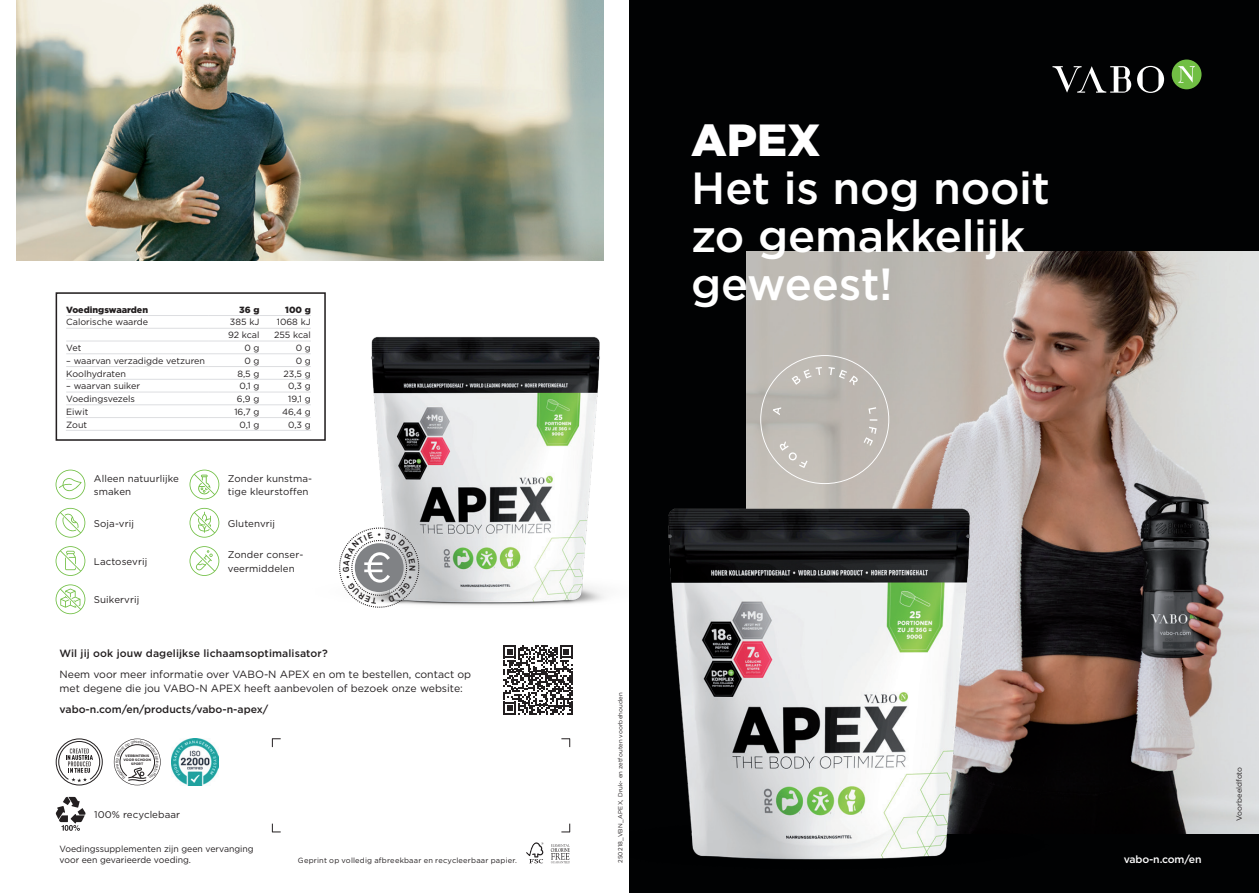
<style>
.page{position:relative;width:1259px;height:893px;background:#fff}
.page>*{position:absolute;margin:0;border:0;box-sizing:border-box;transform-origin:0 0}
.t1{font:500 45px/48px "Gotham";letter-spacing:-.005em;color:#fff}
.t2{font:900 45px "Gotham";color:#fff}
.t3{font:10.5px/13.5px "Gotham";color:#231f20}
.t4{font:500 10.5px "Gotham";letter-spacing:.01em;color:#231f20}
.t5{font:500 10.5px "Gotham";letter-spacing:-.015em;color:#fff}
.t6{font:9.75px/13.5px "Gotham";letter-spacing:.01em;color:#231f20}
.t7{font:9px/10.8px "Gotham";color:#231f20}
.t8{font:900 9px "Gotham";color:#231f20}
.t9{font:8.25px "Akkurat XXL Bold";color:#231f20}
.t10{font:7.5px "Gotham";letter-spacing:.025em;color:#231f20}
.t11{font:7.5px "Gotham";color:#231f20}
.t12{font:6px "Gotham";letter-spacing:.03em;color:#231f20}
.t13{font:700 3.45px/4.1px "Gotham";color:#231f20;text-align:center}
</style>
<div class="page">
<img style="left:371px;top:336px;width:233px;height:270px">
<svg style="left:526px;top:842px;width:17px;height:21px"></svg>
<svg style="left:551px;top:844px;width:19px;height:19px"></svg>
<svg style="left:503px;top:645px;width:70px;height:70px"></svg>
<svg style="left:272px;top:738px;width:9px;height:9px"></svg>
<svg style="left:272px;top:824px;width:9px;height:9px"></svg>
<svg style="left:561px;top:738px;width:9px;height:9px"></svg>
<svg style="left:561px;top:824px;width:9px;height:9px"></svg>
<img style="left:17px;top:0;width:587px;height:260px">
<hr style="left:66px;top:315px;width:143px;height:1px;background:#dddee1">
<hr style="left:209px;top:315px;width:51px;height:1px;background:#dddee1">
<hr style="left:260px;top:315px;width:51px;height:1px;background:#dddee1">
<hr style="left:66px;top:328px;width:143px;height:1px;background:#dddee1">
<hr style="left:209px;top:328px;width:51px;height:1px;background:#dddee1">
<hr style="left:260px;top:328px;width:51px;height:1px;background:#dddee1">
<hr style="left:66px;top:341px;width:143px;height:1px;background:#dddee1">
<hr style="left:209px;top:341px;width:51px;height:1px;background:#dddee1">
<hr style="left:260px;top:341px;width:51px;height:1px;background:#dddee1">
<hr style="left:66px;top:353px;width:143px;height:1px;background:#dddee1">
<hr style="left:209px;top:353px;width:51px;height:1px;background:#dddee1">
<hr style="left:260px;top:353px;width:51px;height:1px;background:#dddee1">
<hr style="left:66px;top:366px;width:143px;height:1px;background:#dddee1">
<hr style="left:209px;top:366px;width:51px;height:1px;background:#dddee1">
<hr style="left:260px;top:366px;width:51px;height:1px;background:#dddee1">
<hr style="left:66px;top:379px;width:143px;height:1px;background:#dddee1">
<hr style="left:209px;top:379px;width:51px;height:1px;background:#dddee1">
<hr style="left:260px;top:379px;width:51px;height:1px;background:#dddee1">
<hr style="left:66px;top:392px;width:143px;height:1px;background:#dddee1">
<hr style="left:209px;top:392px;width:51px;height:1px;background:#dddee1">
<hr style="left:260px;top:392px;width:51px;height:1px;background:#dddee1">
<hr style="left:66px;top:405px;width:143px;height:1px;background:#dddee1">
<hr style="left:209px;top:405px;width:51px;height:1px;background:#dddee1">
<hr style="left:260px;top:405px;width:51px;height:1px;background:#dddee1">
<hr style="left:66px;top:417px;width:143px;height:1px;background:#dddee1">
<hr style="left:209px;top:417px;width:51px;height:1px;background:#dddee1">
<hr style="left:260px;top:417px;width:51px;height:1px;background:#dddee1">
<hr style="left:66px;top:430px;width:143px;height:1px;background:#dddee1">
<hr style="left:209px;top:430px;width:51px;height:1px;background:#dddee1">
<hr style="left:260px;top:430px;width:51px;height:1px;background:#dddee1">
<div style="left:56px;top:292px;width:270px;height:149px;border:2px solid #231f20"></div>
<svg style="left:56px;top:508px;width:29px;height:30px"></svg>
<svg style="left:190px;top:508px;width:29px;height:30px"></svg>
<svg style="left:190px;top:546px;width:29px;height:30px"></svg>
<svg style="left:190px;top:470px;width:29px;height:29px"></svg>
<svg style="left:56px;top:470px;width:29px;height:29px"></svg>
<svg style="left:56px;top:546px;width:29px;height:30px"></svg>
<svg style="left:56px;top:584px;width:29px;height:30px"></svg>
<img style="left:172px;top:739px;width:47px;height:47px">
<svg style="left:56px;top:797px;width:30px;height:34px"></svg>
<svg style="left:55px;top:738px;width:48px;height:48px"></svg>
<div style="left:629px;top:0;width:630px;height:893px;background:#010203"></div>
<img style="left:746px;top:252px;width:513px;height:581px">
<img style="left:668px;top:420px;width:404px;height:440px">
<svg style="left:760px;top:355px;width:129px;height:129px;background:#bfbab4"></svg>
<div style="left:1171px;top:60px;width:30px;height:29px;background:#71bf44;border-radius:50%"></div>
<svg style="left:1137px;top:66px;width:27px;height:27px"></svg>
<svg style="left:1052px;top:66px;width:79px;height:27px"></svg>
<svg style="left:1178px;top:66px;width:16px;height:17px"></svg>
<svg style="left:339px;top:528px;width:80px;height:80px"></svg>
<svg style="left:114px;top:739px;width:47px;height:46px"></svg>
<p class="t8" style="left:66px;top:304px;width:83px">Voedingswaarden</p>
<p class="t8" style="left:239px;top:304px;width:22px">36 g</p>
<p class="t8" style="left:285px;top:304px;width:27px">100 g</p>
<p class="t7" style="left:66px;top:317px;width:83px">Calorische waarde</p>
<p class="t7" style="left:230px;top:317px;width:31px">385 kJ</p>
<p class="t7" style="left:277px;top:317px;width:35px">1068 kJ</p>
<p class="t7" style="left:228px;top:329px;width:33px">92 kcal</p>
<p class="t7" style="left:274px;top:329px;width:38px">255 kcal</p>
<p class="t7" style="left:66px;top:342px;width:17px">Vet</p>
<p class="t7" style="left:244px;top:342px;width:17px">0 g</p>
<p class="t7" style="left:296px;top:342px;width:17px">0 g</p>
<p class="t7" style="left:66px;top:355px;width:140px">– waarvan verzadigde vetzuren</p>
<p class="t7" style="left:244px;top:355px;width:17px">0 g</p>
<p class="t7" style="left:296px;top:355px;width:17px">0 g</p>
<p class="t7" style="left:66px;top:368px;width:61px">Koolhydraten</p>
<p class="t7" style="left:237px;top:368px;width:24px">8,5 g</p>
<p class="t7" style="left:283px;top:368px;width:29px">23,5 g</p>
<p class="t7" style="left:66px;top:380px;width:75px">– waarvan suiker</p>
<p class="t7" style="left:239px;top:380px;width:21px">0,1 g</p>
<p class="t7" style="left:288px;top:380px;width:24px">0,3 g</p>
<p class="t7" style="left:66px;top:393px;width:70px">Voedingsvezels</p>
<p class="t7" style="left:237px;top:393px;width:24px">6,9 g</p>
<p class="t7" style="left:288px;top:393px;width:24px">19,1 g</p>
<p class="t7" style="left:66px;top:406px;width:24px">Eiwit</p>
<p class="t7" style="left:234px;top:406px;width:27px">16,7 g</p>
<p class="t7" style="left:282px;top:406px;width:30px">46,4 g</p>
<p class="t7" style="left:66px;top:419px;width:23px">Zout</p>
<p class="t7" style="left:239px;top:419px;width:21px">0,1 g</p>
<p class="t7" style="left:288px;top:419px;width:24px">0,3 g</p>
<p class="t6" style="left:94px;top:471px;width:87px">Alleen natuurlijke smaken</p>
<p class="t6" style="left:228px;top:471px;width:86px">Zonder kunstma&shy;tige kleurstoffen</p>
<p class="t6" style="left:94px;top:516px;width:42px">Soja-vrij</p>
<p class="t6" style="left:228px;top:516px;width:49px">Glutenvrij</p>
<p class="t6" style="left:228px;top:548px;width:77px">Zonder conser&shy;veermiddelen</p>
<p class="t6" style="left:94px;top:555px;width:55px">Lactosevrij</p>
<p class="t6" style="left:94px;top:593px;width:47px">Suikervrij</p>
<p class="t9" style="left:377px;top:529px;width:5px">•</p>
<p class="t4" style="left:60px;top:646px;width:270px">Wil jij ook jouw dagelijkse lichaamsoptimalisator?</p>
<p class="t3" style="left:60px;top:667px;width:413px">Neem voor meer informatie over VABO-N APEX en om te bestellen, contact op met degene die jou VABO-N APEX heeft aanbevolen of bezoek onze website:</p>
<p class="t4" style="left:60px;top:702px;width:210px">vabo-n.com/en/products/vabo-n-apex/</p>
<p class="t13" style="left:123px;top:754px;width:29px">VERBINTENIS<br>VOOR SCHOON<br>SPORT</p>
<p class="t6" style="left:94px;top:807px;width:88px">100% recyclebaar</p>
<p class="t7" style="left:60px;top:844px;width:196px">Voedingssupplementen zijn geen vervanging voor een gevarieerde voeding.</p>
<p class="t10" style="left:298px;top:856px;width:221px">Geprint op volledig afbreekbaar en recycleerbaar papier.</p>
<h1 class="t2" style="left:691px;top:114px;width:131px">APEX</h1>
<h1 class="t1" style="left:691px;top:163px;width:360px">Het is nog nooit zo gemakkelijk geweest!</h1>
<p class="t12" style="left:616px;top:863px;width:172px;rotate:-90deg">250218_VBN_APEX, Druk- en zetfouten voorbehouden</p>
<p class="t5" style="left:1123px;top:853px;width:79px">vabo-n.com/en</p>
<p class="t11" style="left:1234px;top:821px;width:55px;rotate:-90deg">Voorbeeldfoto</p>
</div>
